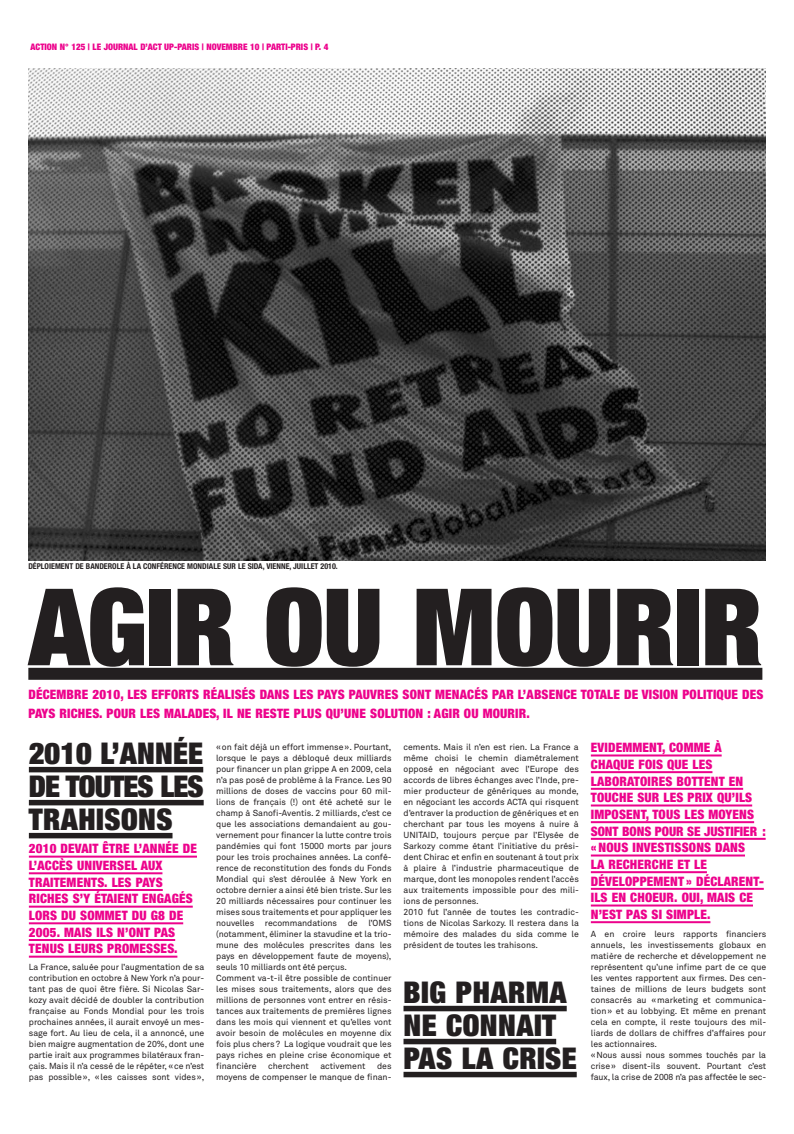
<style>
.page{position:relative;width:794px;height:1134px;background:#fff}
.page>*{position:absolute;margin:0;border:0;box-sizing:border-box;transform-origin:0 0}
.t1{font:900 expanded 107px "Helvetica Neue";letter-spacing:-.005em;color:#231f20}
.t2{font:900 expanded 30px/33px "Helvetica Neue";letter-spacing:.015em;color:#231f20;text-align:justify}
.t3{font:900 condensed 13px/16.7px "Helvetica Neue";letter-spacing:.015em;color:#ed028c}
.t4{font:900 condensed 9px "Helvetica Neue";color:#ed028c}
.t5{font:8.7px/11px "Akkurat";letter-spacing:-.005em;color:#231f20}
.t6{font:700 condensed 8px "Helvetica Neue";color:#231f20}
</style>
<div class="page">
<img style="left:28px;top:69px;width:737px;height:491px">
<div style="left:28px;top:668px;width:734px;height:12px;background:#231f20"></div>
<div style="left:29px;top:767px;width:174px;height:5px;background:#231f20"></div>
<div style="left:29px;top:800px;width:175px;height:5px;background:#231f20"></div>
<div style="left:29px;top:833px;width:143px;height:5px;background:#231f20"></div>
<hr style="left:29px;top:856px;width:168px;height:2px;background:#ed028c">
<hr style="left:29px;top:872px;width:133px;height:2px;background:#ed028c">
<hr style="left:29px;top:889px;width:134px;height:2px;background:#ed028c">
<hr style="left:29px;top:906px;width:164px;height:2px;background:#ed028c">
<hr style="left:29px;top:922px;width:154px;height:2px;background:#ed028c">
<hr style="left:29px;top:939px;width:146px;height:2px;background:#ed028c">
<hr style="left:29px;top:956px;width:148px;height:2px;background:#ed028c">
<div style="left:403px;top:1006px;width:164px;height:5px;background:#231f20"></div>
<div style="left:403px;top:1039px;width:153px;height:5px;background:#231f20"></div>
<div style="left:403px;top:1072px;width:174px;height:5px;background:#231f20"></div>
<hr style="left:591px;top:754px;width:130px;height:2px;background:#ed028c">
<hr style="left:591px;top:771px;width:121px;height:2px;background:#ed028c">
<hr style="left:591px;top:788px;width:152px;height:2px;background:#ed028c">
<hr style="left:591px;top:804px;width:161px;height:2px;background:#ed028c">
<hr style="left:591px;top:821px;width:163px;height:2px;background:#ed028c">
<hr style="left:591px;top:838px;width:174px;height:2px;background:#ed028c">
<hr style="left:591px;top:854px;width:154px;height:2px;background:#ed028c">
<hr style="left:591px;top:871px;width:116px;height:2px;background:#ed028c">
<hr style="left:591px;top:888px;width:173px;height:2px;background:#ed028c">
<hr style="left:591px;top:904px;width:162px;height:2px;background:#ed028c">
<hr style="left:591px;top:921px;width:119px;height:2px;background:#ed028c">
<p class="t4" style="left:31px;top:43px;width:299px">ACTION N° 125 | LE JOURNAL D’ACT UP-PARIS | NOVEMBRE 10 | PARTI-PRIS | P. 4</p>
<p class="t6" style="left:28px;top:563px;width:311px">DÉPLOIEMENT DE BANDEROLE À LA CONFÉRENCE MONDIALE SUR LE SIDA, VIENNE, JUILLET 2010.</p>
<h1 class="t1" style="left:28px;top:589px;width:735px">AGIR OU MOURIR</h1>
<h3 class="t3" style="left:28px;top:686px;width:736px;line-height:19px">DÉCEMBRE 2010, LES EFFORTS RÉALISÉS DANS LES PAYS PAUVRES SONT MENACÉS PAR L’ABSENCE TOTALE DE VISION POLITIQUE DES<br>PAYS RICHES. POUR LES MALADES, IL NE RESTE PLUS QU’UNE SOLUTION : AGIR OU MOURIR.</h3>
<h2 class="t2" style="left:29px;top:740px;width:176px">2010 L’ANNÉE DE TOUTES LES TRAHISONS</h2>
<h3 class="t3" style="left:29px;top:841px;width:170px">2010 DEVAIT ÊTRE L’ANNÉE DE<br>L’ACCÈS UNIVERSEL AUX<br>TRAITEMENTS. LES PAYS<br>RICHES S’Y ÉTAIENT ENGAGÉS<br>LORS DU SOMMET DU G8 DE<br>2005. MAIS ILS N’ONT PAS<br>TENUS LEURS PROMESSES.</h3>
<p class="t5" style="left:29px;top:962px;width:177px;text-align:justify">La France, saluée pour l’augmentation de sa contribution en octobre à New York n’a pour&shy;tant pas de quoi être fière. Si Nicolas Sar&shy;kozy avait décidé de doubler la contribution française au Fonds Mondial pour les trois prochaines années, il aurait envoyé un mes&shy;sage fort. Au lieu de cela, il a annoncé, une bien maigre augmentation de 20%, dont une partie irait aux programmes bilatéraux fran&shy;çais. Mais il n’a cessé de le répéter, « ce n’est pas possible », « les caisses sont vides »,</p>
<p class="t5" style="left:216px;top:742px;width:177px">« on fait déjà un effort immense ». Pourtant, lorsque le pays a débloqué deux milliards pour financer un plan grippe A en 2009, cela n’a pas posé de problème à la France. Les 90 millions de doses de vaccins pour 60 mil&shy;lions de français (!) ont été acheté sur le champ à Sanofi-Aventis. 2 milliards, c’est ce que les associations demandaient au gou&shy;vernement pour financer la lutte contre trois pandémies qui font 15000 morts par jours pour les trois prochaines années. La confé&shy;rence de reconstitution des fonds du Fonds Mondial qui s’est déroulée à New York en octobre dernier a ainsi été bien triste. Sur les 20 milliards nécessaires pour continuer les mises sous traitements et pour appliquer les nouvelles recommandations de l’OMS (notamment, éliminer la stavudine et la trio&shy;mune des molécules prescrites dans les pays en développement faute de moyens), seuls 10 milliards ont été perçus.<br>Comment va-t-il être possible de continuer les mises sous traitements, alors que des millions de personnes vont entrer en résis&shy;tances aux traitements de premières lignes dans les mois qui viennent et qu’elles vont avoir besoin de molécules en moyenne dix fois plus chers ? La logique voudrait que les pays riches en pleine crise économique et financière</p>
<p class="t5" style="left:216px;top:1062px;width:177px;text-align:right">des<br>moyens de compenser le manque de finan-</p>
<p class="t5" style="left:268px;top:1062px;width:42px">cherchent</p>
<p class="t5" style="left:320px;top:1062px;width:47px">activement</p>
<p class="t5" style="left:403px;top:743px;width:177px">cements. Mais il n’en est rien. La France a même choisi le chemin diamétralement opposé en négociant avec l’Europe des accords de libres échanges avec l’Inde, pre&shy;mier producteur de génériques au monde, en négociant les accords ACTA qui risquent d’entraver la production de génériques et en cherchant par tous les moyens à nuire à UNITAID, toujours perçue par l’Elysée de Sarkozy comme étant l’initiative du prési&shy;dent Chirac et enfin en soutenant à tout prix à plaire à l’industrie pharmaceutique de marque, dont les monopoles rendent l’accès aux traitements impossible pour des mili&shy;ions de personnes.<br>2010 fut l’année de toutes les contradic&shy;tions de Nicolas Sarkozy. Il restera dans la mémoire des malades du sida comme le président de toutes les trahisons.</p>
<h2 class="t2" style="left:403px;top:979px;width:175px;text-align:left">BIG PHARMA<br>NE CONNAIT<br>PAS LA CRISE</h2>
<p class="t3" style="left:591px;top:740px;width:176px">EVIDEMMENT, COMME À<br>CHAQUE FOIS QUE LES<br>LABORATOIRES BOTTENT EN<br>TOUCHE SUR LES PRIX QU’ILS<br>IMPOSENT, TOUS LES MOYENS<br>SONT BONS POUR SE JUSTIFIER : « NOUS INVESTISSONS DANS<br>LA RECHERCHE ET LE<br>DÉVELOPPEMENT » DÉCLARENT-<br>ILS EN CHOEUR. OUI, MAIS CE<br>N’EST PAS SI SIMPLE.</p>
<p class="t5" style="left:591px;top:929px;width:177px">A en croire leurs rapports financiers annuels, les investissements globaux en matière de recherche et développement ne représentent qu’une infime part de ce que les ventes rapportent aux firmes. Des cen&shy;taines de millions de leurs budgets sont consacrés au « marketing et communica&shy;tion » et au lobbying. Et même en prenant cela en compte, il reste toujours des mil&shy;liards de dollars de chiffres d’affaires pour les actionnaires.<br>«Nous aussi nous sommes touchés par la crise» disent-ils souvent. Pourtant c’est faux, la crise de 2008 n’a pas affectée le sec-</p>
</div>
